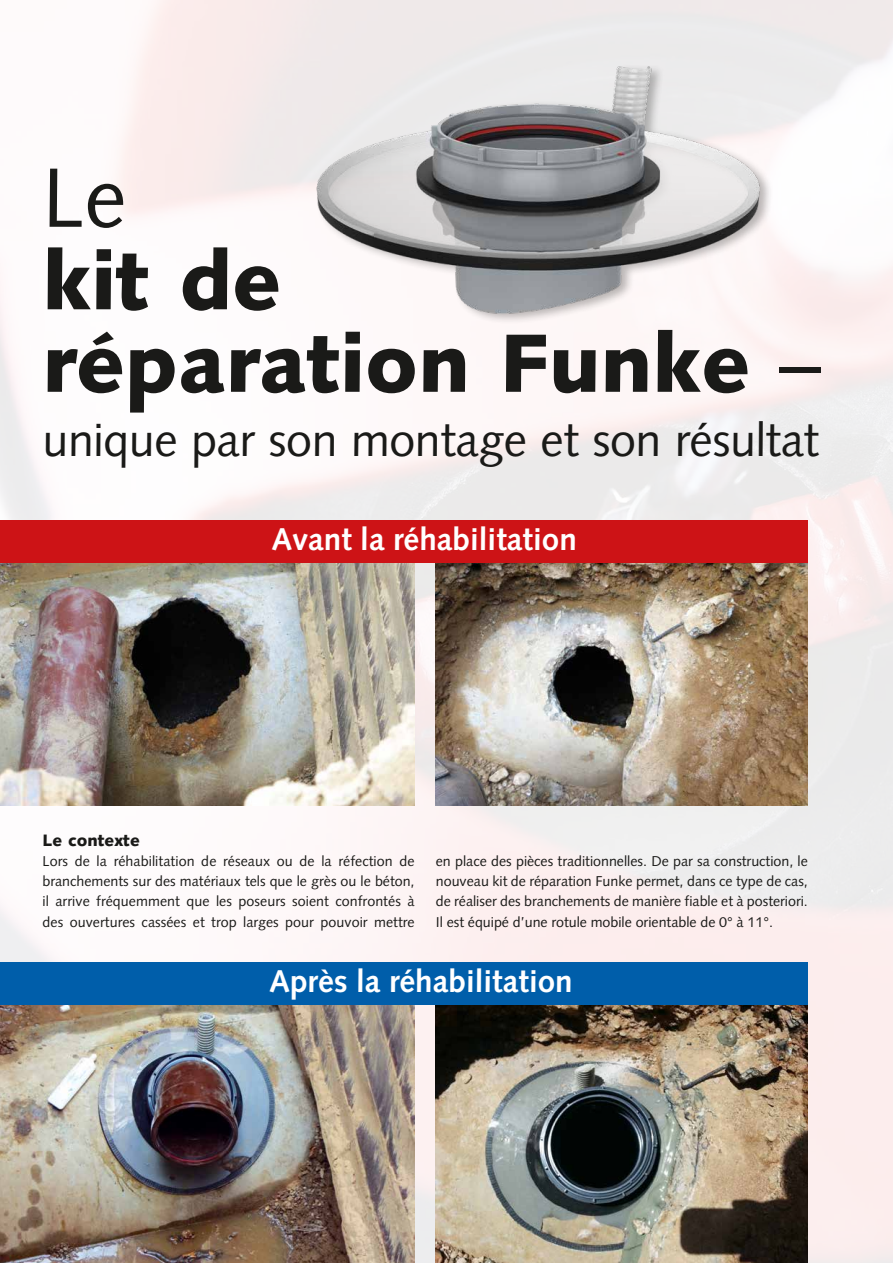
<style>
.page{position:relative;width:893px;height:1263px;background:#fff}
.page>*{position:absolute;margin:0;border:0;box-sizing:border-box;transform-origin:0 0}
.t1{font:84px "Syntax LTCE";color:#1a1a18}
.t2{font:900 82.5px/82.5px "Syntax LTCE";color:#1a1a18}
.t3{font:46.5px "Syntax LTCE";letter-spacing:-.01em;color:#1a1a18}
.t4{font:700 31.5px "Syntax LTCE";color:#fff}
.t5{font:900 16.5px "Syntax LTCE";color:#1a1a18}
.t6{font:14.25px/20.2px "Syntax LTCE";color:#1a1a18;text-align:justify}
.s1{font-weight:400}
</style>
<div class="page">
<img style="left:0;top:0;width:893px;height:1263px">
<img style="left:276px;top:0;width:526px;height:373px">
<img style="left:0;top:562px;width:415px;height:243px">
<img style="left:0;top:1004px;width:415px;height:259px">
<img style="left:436px;top:562px;width:372px;height:243px">
<img style="left:436px;top:1004px;width:372px;height:259px">
<div style="left:0;top:520px;width:808px;height:42px;background:#cd1316"></div>
<div style="left:0;top:962px;width:808px;height:42px;background:#005eaa"></div>
<h1 class="t1" style="left:43px;top:148px;width:85px">Le</h1>
<h2 class="t2" style="left:43px;top:240px;width:780px">kit de<br>réparation Funke <span class="s1">–</span></h2>
<h3 class="t3" style="left:43px;top:413px;width:778px">unique par son montage et son résultat</h3>
<h3 class="t4" style="left:271px;top:521px;width:307px">Avant la réhabilitation</h3>
<p class="t5" style="left:43px;top:830px;width:99px">Le contexte</p>
<p class="t6" style="left:43px;top:851px;width:374px">Lors de la réhabilitation de réseaux ou de la réfection de branchements sur des matériaux tels que le grès ou le béton, il arrive fréquemment que les poseurs soient confrontés à des ouvertures cassées et trop larges pour pouvoir mettre</p>
<p class="t6" style="left:436px;top:851px;width:374px">en place des pièces traditionnelles. De par sa construction, le nouveau kit de réparation Funke permet, dans ce type de cas, de réaliser des branchements de manière fiable et à posteriori.<br>Il est équipé d’une rotule mobile orientable de 0° à 11°.</p>
<h3 class="t4" style="left:269px;top:963px;width:305px">Après la réhabilitation</h3>
</div>
